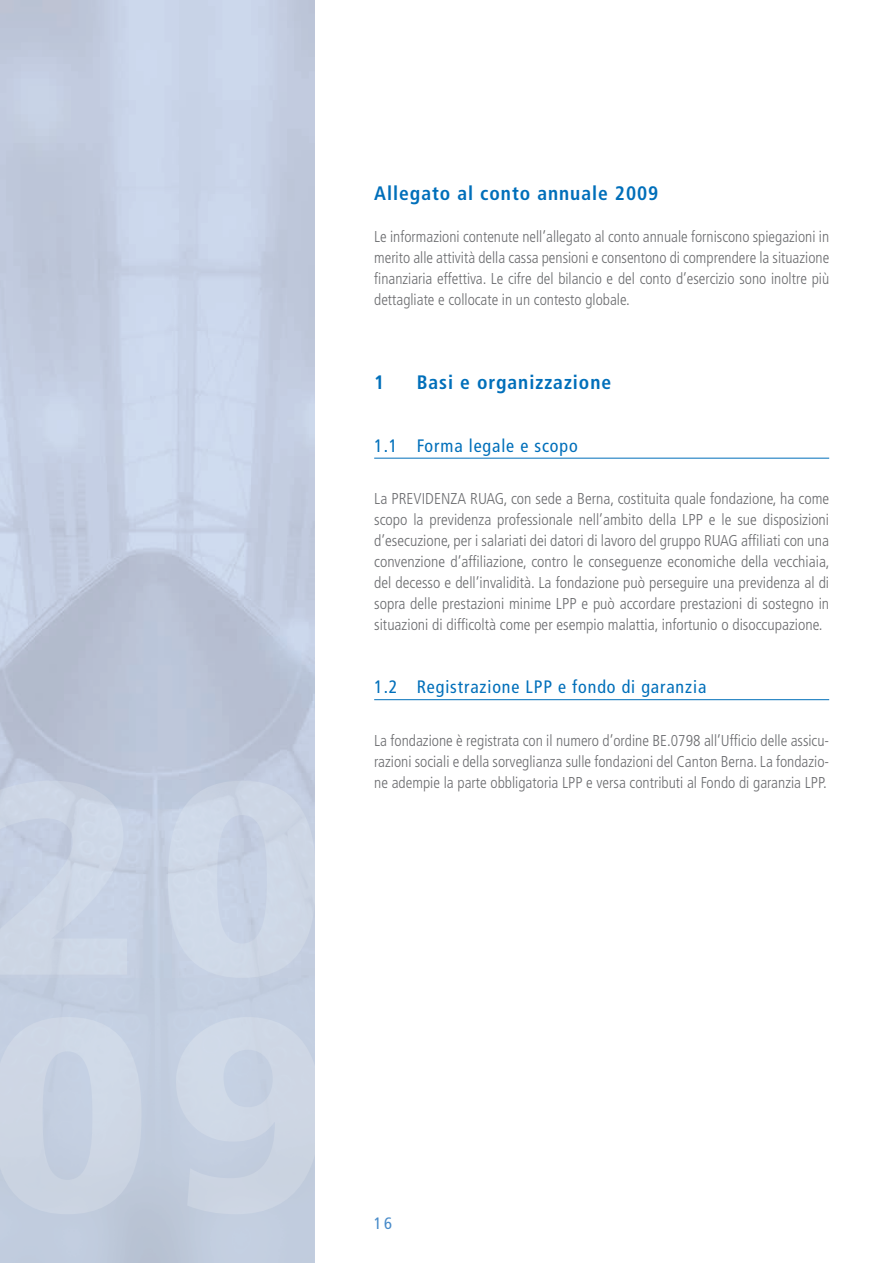
<style>
.page{position:relative;width:893px;height:1263px;background:#fff}
.page>*{position:absolute;margin:0;border:0;box-sizing:border-box;transform-origin:0 0}
.t1{font:700 condensed 19.5px "Frutiger LT Std";letter-spacing:.05em;color:#006fba}
.t2{font:condensed 18px "Frutiger LT Std";letter-spacing:.05em;color:#006fba}
.t3{font:condensed 16.5px "Frutiger LT Std";color:#488bc9}
.t4{font:300 condensed 15.75px/21px "Frutiger LT Std";color:#6c6d70;text-align:justify}
</style>
<div class="page">
<hr style="left:374px;top:458px;width:455px;height:1px;background:#006fba">
<hr style="left:374px;top:699px;width:455px;height:1px;background:#006fba">
<p class="t1" style="left:374px;top:181px;width:286px">Allegato al conto annuale 2009</p>
<p class="t4" style="left:374px;top:226px;width:457px">Le informazioni contenute nell’allegato al conto annuale forniscono spiegazioni in merito alle attività della cassa pensioni e consentono di comprendere la situazione finanziaria effettiva. Le cifre del bilancio e del conto d’esercizio sono inoltre più dettagliate e collocate in un contesto globale.</p>
<p class="t1" style="left:374px;top:370px;width:12px">1</p>
<p class="t1" style="left:417px;top:370px;width:196px">Basi e organizzazione</p>
<p class="t2" style="left:374px;top:435px;width:205px">1.1 Forma legale e scopo</p>
<p class="t4" style="left:374px;top:488px;width:457px">La PREVIDENZA RUAG, con sede a Berna, costituita quale fondazione, ha come scopo la previdenza professionale nell’ambito della LPP e le sue disposizioni d’esecuzione, per i salariati dei datori di lavoro del gruppo RUAG affiliati con una convenzione d’affiliazione, contro le conseguenze economiche della vecchiaia, del decesso e dell’invalidità. La fondazione può perseguire una previdenza al di sopra delle prestazioni minime LPP e può accordare prestazioni di sostegno in situazioni di difficoltà come per esempio malattia, infortunio o disoccupazione.</p>
<p class="t2" style="left:374px;top:676px;width:334px">1.2 Registrazione LPP e fondo di garanzia</p>
<p class="t4" style="left:374px;top:730px;width:456px">La fondazione è registrata con il numero d’ordine BE.0798 all’Ufficio delle assicu&shy;razioni sociali e della sorveglianza sulle fondazioni del Canton Berna. La fondazio&shy;ne adempie la parte obbligatoria LPP e versa contributi al Fondo di garanzia LPP.</p>
<p class="t3" style="left:374px;top:1213px;width:20px">16</p>
</div>
